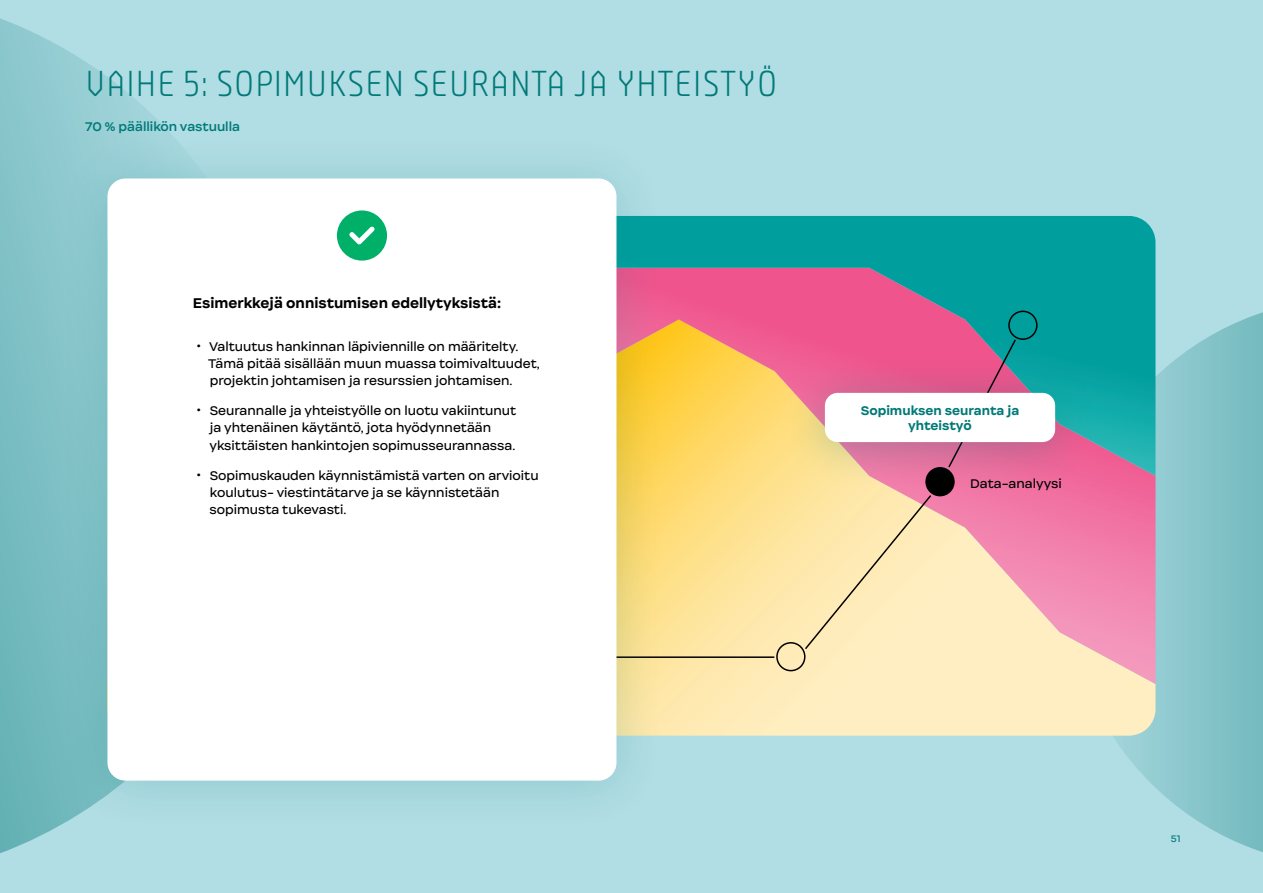
<style>
.page{position:relative;width:1263px;height:893px;background:#b1dde4}
.page>*{position:absolute;margin:0;border:0;box-sizing:border-box;transform-origin:0 0}
.Polkuotsikko{font:300 36px "Plau";letter-spacing:.01em;color:#007977}
.Väliotsikko_2_sinine{font:700 13.5px "Internacional";color:#000}
.Ingressi{font:12px/17.2px "Internacional";color:#000}
.Ingressi-2{font:700 12px/15px "Internacional";color:#007977;text-align:center}
.Prosentit{font:600 12px "Internacional";color:#007977}
.t1{font:9px "Internacional";color:#007977}
</style>
<div class="page">
<svg style="left:0;top:18px;width:170px;height:835px"></svg>
<svg style="left:1113px;top:298px;width:150px;height:554px"></svg>
<svg style="left:664px;top:684px;width:491px;height:52px"></svg>
<svg style="left:664px;top:580px;width:491px;height:104px"></svg>
<svg style="left:664px;top:216px;width:491px;height:364px"></svg>
<div style="left:1008px;top:311px;width:29px;height:29px;border:2px solid #000;border-radius:50%"></div>
<div style="left:926px;top:468px;width:28px;height:28px;background:#000;border-radius:50%"></div>
<div style="left:925px;top:467px;width:30px;height:29px;border:2px solid #000;border-radius:50%"></div>
<div style="left:776px;top:642px;width:29px;height:29px;border:2px solid #000;border-radius:50%"></div>
<svg style="left:803px;top:493px;width:130px;height:158px"></svg>
<svg style="left:947px;top:338px;width:70px;height:16px"></svg>
<div style="left:783px;top:354px;width:315px;height:135px;background:#007977;opacity:.3"></div>
<div style="left:825px;top:393px;width:230px;height:49px;background:#fff;border-radius:13px"></div>
<hr style="left:523px;top:656px;width:251px;height:2px;background:#000">
<div style="left:60px;top:134px;width:604px;height:697px;background:#007977;opacity:.2"></div>
<div style="left:107px;top:178px;width:509px;height:603px;background:#fff;border-radius:18px"></div>
<svg style="left:337px;top:210px;width:50px;height:51px"></svg>
<p class="Polkuotsikko" style="left:85px;top:62px;width:694px">VAIHE 5: SOPIMUKSEN SEURANTA JA YHTEISTYÖ</p>
<p class="Prosentit" style="left:85px;top:119px;width:156px">70 % päällikön vastuulla</p>
<p class="Väliotsikko_2_sinine" style="left:193px;top:294px;width:310px">Esimerkkejä onnistumisen edellytyksistä:</p>
<p class="Ingressi" style="left:208px;top:338px;width:333px;text-indent:-11px">• Valtuutus hankinnan läpiviennille on määritelty.<br>Tämä pitää sisällään muun muassa toimivaltuudet, projektin johtamisen ja resurssien johtamisen.</p>
<p class="Ingressi" style="left:209px;top:402px;width:308px;text-indent:-12px">• Seurannalle ja yhteistyölle on luotu vakiintunut ja yhtenäinen käytäntö, jota hyödynnetään yksittäisten hankintojen sopimusseurannassa.</p>
<p class="Ingressi" style="left:209px;top:467px;width:331px;text-indent:-12px">• Sopimuskauden käynnistämistä varten on arvioitu koulutus- viestintätarve ja se käynnistetään sopimusta tukevasti.</p>
<p class="Ingressi-2" style="left:861px;top:403px;width:160px">Sopimuksen seuranta ja yhteistyö</p>
<p class="Ingressi" style="left:970px;top:475px;width:93px">Data-analyysi</p>
<p class="t1" style="left:1171px;top:833px;width:11px">51</p>
</div>
